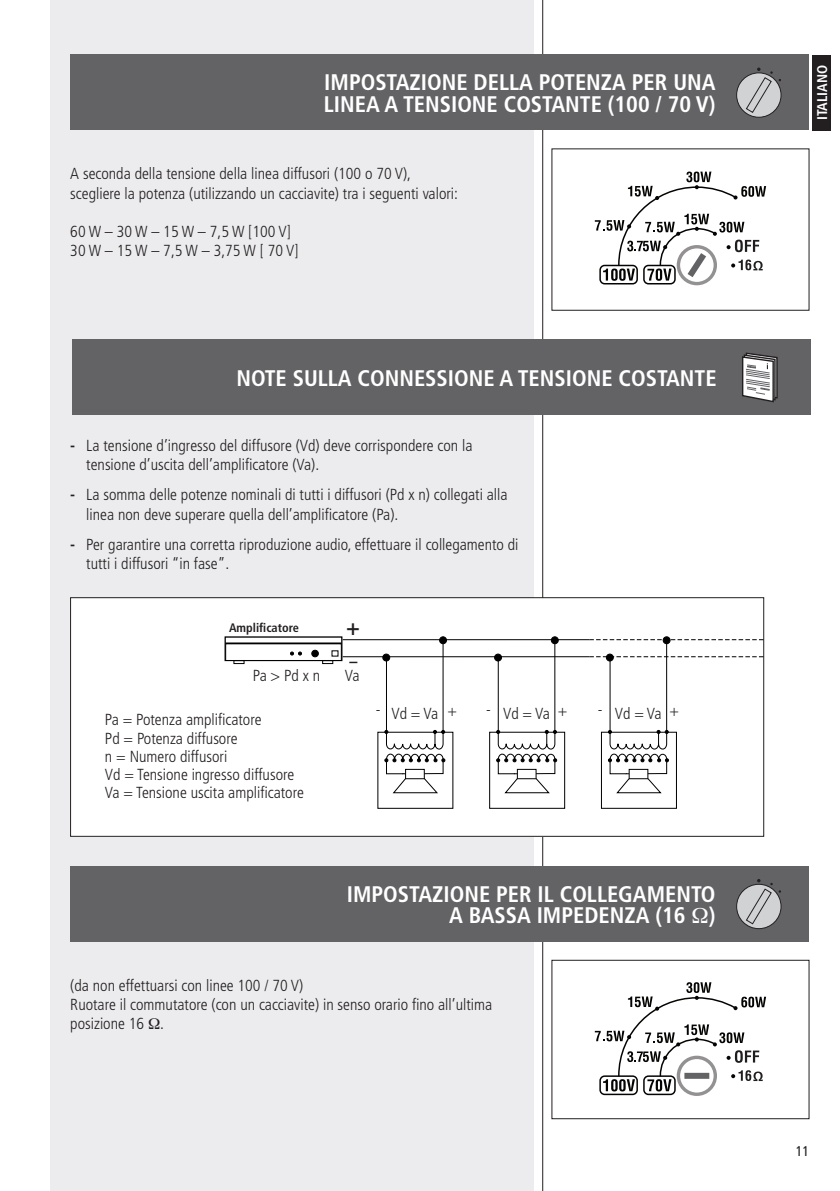
<style>
.page{position:relative;width:840px;height:1191px;background:#fff}
.page>*{position:absolute;margin:0;border:0;box-sizing:border-box;transform-origin:0 0}
.t1{font:700 condensed 23.2px "Frutiger";color:#231f20}
.t2{font:700 condensed 22.6px/21.2px "Frutiger";color:#fff}
.t3{font:300 condensed 16px/19.2px "Frutiger";color:#231f20}
.t4{font:700 condensed 16px "Frutiger";color:#231f20}
.t5{font:700 condensed 14px "Frutiger";color:#fff}
.t6{font:condensed 14px "Frutiger";color:#231f20}
.t7{font:700 condensed 12.4px "Frutiger";color:#231f20}
.s1{font-weight:700}
</style>
<div class="page">
<div style="left:51px;top:0;width:482px;height:1191px;background:#ececee"></div>
<hr style="left:542px;top:0;width:1px;height:1191px;background:#231f20">
<div style="left:812px;top:55px;width:18px;height:75px;background:#231f20"></div>
<div style="left:70px;top:55px;width:738px;height:75px;background:#636366"></div>
<div style="left:736px;top:73px;width:44px;height:44px;background:#d1d2d4;border-radius:50%"></div>
<div style="left:735px;top:72px;width:46px;height:46px;border:1px solid #231f20;border-radius:50%"></div>
<svg style="left:745px;top:68px;width:27px;height:45px"></svg>
<svg style="left:594px;top:171px;width:171px;height:114px"></svg>
<div style="left:551px;top:960px;width:257px;height:159px;border:1px solid #231f20"></div>
<div style="left:70px;top:866px;width:738px;height:75px;background:#636366"></div>
<div style="left:736px;top:884px;width:44px;height:44px;background:#d1d2d4;border-radius:50%"></div>
<div style="left:735px;top:884px;width:46px;height:45px;border:1px solid #231f20;border-radius:50%"></div>
<svg style="left:745px;top:879px;width:27px;height:46px"></svg>
<div style="left:676px;top:1055px;width:40px;height:41px;border:3px solid #939192;border-radius:50%"></div>
<svg style="left:594px;top:982px;width:171px;height:113px"></svg>
<div style="left:684px;top:1072px;width:25px;height:6px;background:#636366"></div>
<div style="left:71px;top:339px;width:739px;height:76px;background:#636366"></div>
<svg style="left:742px;top:352px;width:35px;height:51px"></svg>
<div style="left:70px;top:597px;width:693px;height:239px;background:#fff"></div>
<div style="left:70px;top:597px;width:693px;height:239px;border:1px solid #231f20"></div>
<div style="left:377px;top:731px;width:76px;height:78px;border:1px solid #000"></div>
<div style="left:439px;top:637px;width:7px;height:6px;background:#000;border-radius:50%"></div>
<div style="left:439px;top:636px;width:8px;height:8px;border:1px solid #000;border-radius:50%"></div>
<div style="left:382px;top:653px;width:8px;height:8px;border:1px solid #000;border-radius:50%"></div>
<svg style="left:384px;top:640px;width:61px;height:153px"></svg>
<div style="left:489px;top:731px;width:76px;height:78px;border:1px solid #000"></div>
<div style="left:551px;top:637px;width:7px;height:6px;background:#000;border-radius:50%"></div>
<div style="left:550px;top:636px;width:8px;height:8px;border:1px solid #000;border-radius:50%"></div>
<div style="left:494px;top:653px;width:7px;height:8px;border:1px solid #000;border-radius:50%"></div>
<svg style="left:496px;top:640px;width:61px;height:153px"></svg>
<div style="left:600px;top:731px;width:76px;height:78px;border:1px solid #000"></div>
<div style="left:662px;top:637px;width:7px;height:6px;background:#000;border-radius:50%"></div>
<div style="left:662px;top:636px;width:8px;height:8px;border:1px solid #000;border-radius:50%"></div>
<hr style="left:342px;top:639px;width:247px;height:1px;background:#000">
<hr style="left:342px;top:656px;width:247px;height:1px;background:#000">
<svg style="left:589px;top:639px;width:174px;height:154px"></svg>
<div style="left:225px;top:636px;width:117px;height:25px;border:1px solid #000"></div>
<svg style="left:225px;top:642px;width:117px;height:18px"></svg>
<div style="left:311px;top:650px;width:7px;height:7px;background:#000;border-radius:50%"></div>
<div style="left:311px;top:650px;width:8px;height:7px;border:1px solid #000;border-radius:50%"></div>
<div style="left:233px;top:660px;width:11px;height:4px;border:1px solid #000"></div>
<div style="left:322px;top:660px;width:11px;height:4px;border:1px solid #000"></div>
<h2 class="t2" style="left:324px;top:72px;width:393px">IMPOSTAZIONE DELLA POTENZA PER UNA<br>LINEA A TENSIONE COSTANTE (100 / 70 V)</h2>
<p class="t3" style="left:70px;top:164px;width:389px">A seconda della tensione della linea diffusori (100 o 70 V), scegliere la potenza (utilizzando un cacciavite) tra i seguenti valori:</p>
<p class="t3" style="left:70px;top:222px;width:230px">60 W – 30 W – 15 W – 7,5 W [100 V]<br>30 W – 15 W – 7,5 W – 3,75 W [ 70 V]</p>
<h2 class="t2" style="left:236px;top:367px;width:481px">NOTE SULLA CONNESSIONE A TENSIONE COSTANTE</h2>
<p class="t3" style="left:86px;top:435px;width:387px;text-indent:-16px"><span class="s1">-</span> La tensione d’ingresso del diffusore (Vd) deve corrispondere con la tensione d’uscita dell’amplificatore (Va).</p>
<p class="t3" style="left:86px;top:485px;width:422px;text-indent:-16px"><span class="s1">-</span> La somma delle potenze nominali di tutti i diffusori (Pd x n) collegati alla linea non deve superare quella dell’amplificatore (Pa).</p>
<p class="t3" style="left:86px;top:535px;width:433px;text-indent:-16px"><span class="s1">-</span> Per garantire una corretta riproduzione audio, effettuare il collegamento di tutti i diffusori “in fase”.</p>
<p class="t7" style="left:229px;top:621px;width:71px">Amplificatore</p>
<p class="t3" style="left:253px;top:666px;width:69px">Pa &gt; Pd x n</p>
<p class="t3" style="left:345px;top:666px;width:16px">Va</p>
<h1 class="t1" style="left:346px;top:613px;width:15px">+</h1>
<p class="t4" style="left:349px;top:651px;width:9px">–</p>
<p class="t3" style="left:105px;top:711px;width:200px;line-height:18.2px">Pa = Potenza amplificatore<br>Pd = Potenza diffusore<br>n = Numero diffusori<br>Vd = Tensione ingresso diffusore<br>Va = Tensione uscita amplificatore</p>
<p class="t3" style="left:375px;top:700px;width:6px">-</p>
<p class="t3" style="left:447px;top:701px;width:11px">+</p>
<p class="t3" style="left:486px;top:704px;width:83px">- Vd = Va +</p>
<p class="t3" style="left:597px;top:704px;width:83px">- Vd = Va +</p>
<p class="t3" style="left:391px;top:704px;width:48px">Vd = Va</p>
<h2 class="t2" style="left:347px;top:883px;width:370px;text-align:right">IMPOSTAZIONE PER IL COLLEGAMENTO<br>A BASSA IMPEDENZA (16 )</h2>
<p class="t3" style="left:70px;top:975px;width:423px">(da non effettuarsi con linee 100 / 70 V)<br>Ruotare il commutatore (con un cacciavite) in senso orario fino all’ultima posizione 16 .</p>
<p class="t5" style="left:813px;top:120px;width:57px;rotate:-90deg">ITALIANO</p>
<p class="t6" style="left:795px;top:1142px;width:15px">11</p>
</div>
